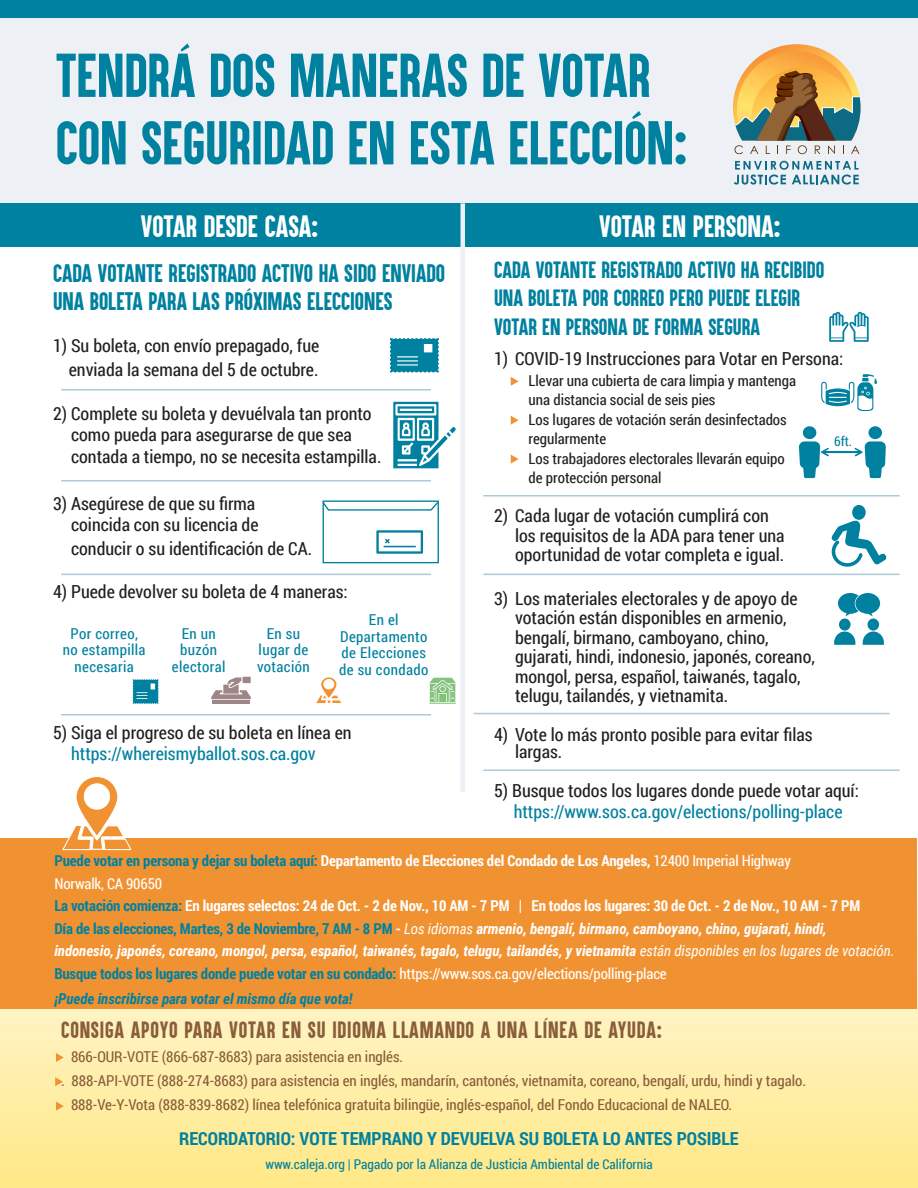
<style>
.page{position:relative;width:918px;height:1188px;background:#fff}
.page>*{position:absolute;margin:0;border:0;box-sizing:border-box;transform-origin:0 0}
.t1{font:51px "Aku&Kamu";color:#00819f}
.t2{font:25.5px "Aku&Kamu";color:#fff}
.t3{font:21px/28.5px "Aku&Kamu";color:#00819f}
.t4{font:19.5px/28.5px "Aku&Kamu";color:#00819f}
.t5{font:19.5px "Aku&Kamu";letter-spacing:.04em;color:#8a5d3b}
.t6{font:18px/19.5px "Roboto Condensed";color:#231f20}
.t7{font:700 18px "Roboto Condensed";color:#00819f}
.t8{font:18px "Roboto Condensed";color:#00819f}
.t9{font:15px "Roboto Condensed";color:#8a5d3b}
.t10{font:italic 700 15px/22.5px "Roboto Condensed";letter-spacing:-.01em;color:#fff}
.t11{font:700 15px "Roboto Condensed";letter-spacing:-.01em;color:#fff}
.t12{font:15px/19.5px "Roboto Condensed";color:#231f20}
.t13{font:15px/16.5px "Roboto Condensed";letter-spacing:.025em;color:#00819f;text-align:center}
.t14{font:700 15px "Roboto Condensed";letter-spacing:-.01em;color:#00819f}
.t15{font:italic 700 15px "Roboto Condensed";letter-spacing:-.01em;color:#00819f}
.t16{font:15px "Roboto Condensed";letter-spacing:-.01em;color:#fff}
.t17{font:13.5px "Roboto Condensed";color:#00819f}
.s1{color:#00819f}
.s2{font-weight:400}
.s3{font-style:normal;color:#00819f}
.s4{font-style:normal}
.s5{font-weight:400;color:#fff}
</style>
<div class="page">
<svg style="left:0;top:838px;width:918px;height:350px;background:#feeda4"></svg>
<div style="left:0;top:838px;width:916px;height:171px;background:#f19232"></div>
<div style="left:0;top:13px;width:918px;height:216px;background:#edf1f5"></div>
<div style="left:0;top:203px;width:918px;height:44px;background:#00819f"></div>
<div style="left:0;top:0;width:918px;height:17px;background:#00819f"></div>
<svg style="left:393px;top:402px;width:63px;height:66px"></svg>
<svg style="left:390px;top:338px;width:49px;height:34px;background:#1f90aa"></svg>
<svg style="left:376px;top:530px;width:47px;height:24px"></svg>
<svg style="left:63px;top:776px;width:68px;height:75px"></svg>
<svg style="left:821px;top:374px;width:56px;height:37px"></svg>
<svg style="left:829px;top:312px;width:40px;height:30px"></svg>
<div style="left:803px;top:426px;width:13px;height:13px;background:#00819f;border-radius:50%"></div>
<svg style="left:799px;top:441px;width:87px;height:37px"></svg>
<div style="left:869px;top:426px;width:13px;height:13px;background:#00819f;border-radius:50%"></div>
<svg style="left:832px;top:521px;width:55px;height:46px"></svg>
<div style="left:852px;top:505px;width:14px;height:15px;background:#00819f;border-radius:50%"></div>
<hr style="left:61px;top:389px;width:370px;height:2px;background:#adcbd7">
<hr style="left:483px;top:495px;width:417px;height:1px;background:#adcbd7">
<hr style="left:483px;top:574px;width:417px;height:1px;background:#adcbd7">
<hr style="left:473px;top:713px;width:417px;height:1px;background:#adcbd7">
<hr style="left:483px;top:770px;width:417px;height:1px;background:#adcbd7">
<hr style="left:61px;top:480px;width:370px;height:2px;background:#adcbd7">
<hr style="left:61px;top:574px;width:370px;height:1px;background:#adcbd7">
<hr style="left:61px;top:714px;width:370px;height:2px;background:#adcbd7">
<svg style="left:834px;top:593px;width:50px;height:52px"></svg>
<div style="left:323px;top:501px;width:116px;height:62px;border:1px solid #00819f"></div>
<svg style="left:322px;top:500px;width:117px;height:11px"></svg>
<div style="left:460px;top:203px;width:5px;height:589px;background:#edf1f5"></div>
<svg style="left:734px;top:161px;width:125px;height:24px"></svg>
<svg style="left:733px;top:44px;width:128px;height:110px"></svg>
<svg style="left:511px;top:377px;width:8px;height:9px"></svg>
<svg style="left:511px;top:416px;width:8px;height:9px"></svg>
<svg style="left:511px;top:455px;width:8px;height:9px"></svg>
<svg style="left:56px;top:1053px;width:8px;height:9px"></svg>
<svg style="left:55px;top:1077px;width:8px;height:9px"></svg>
<svg style="left:56px;top:1102px;width:8px;height:9px"></svg>
<svg style="left:133px;top:679px;width:26px;height:25px"></svg>
<svg style="left:316px;top:677px;width:26px;height:26px"></svg>
<svg style="left:429px;top:678px;width:27px;height:26px"></svg>
<hr style="left:212px;top:700px;width:38px;height:4px;background:#9e8686">
<svg style="left:211px;top:677px;width:40px;height:22px"></svg>
<p class="t1" style="left:56px;top:42px;width:596px">TENDRÁ DOS MANERAS DE VOTAR</p>
<p class="t1" style="left:56px;top:109px;width:633px">CON SEGURIDAD EN ESTA ELECCIÓN:</p>
<p class="t2" style="left:141px;top:209px;width:179px">VOTAR DESDE CASA:</p>
<p class="t2" style="left:599px;top:209px;width:183px">VOTAR EN PERSONA:</p>
<p class="t3" style="left:53px;top:259px;width:394px">CADA VOTANTE REGISTRADO ACTIVO HA SIDO ENVIADO<br>UNA BOLETA PARA LAS PRÓXIMAS ELECCIONES</p>
<p class="t6" style="left:53px;top:335px;width:268px">1) Su boleta, con envío prepagado, fue</p>
<p class="t6" style="left:69px;top:359px;width:251px">enviada la semana del 5 de octubre.</p>
<p class="t6" style="left:53px;top:403px;width:320px">2) Complete su boleta y devuélvala tan pronto</p>
<p class="t6" style="left:71px;top:424px;width:282px">como pueda para asegurarse de que sea</p>
<p class="t6" style="left:71px;top:446px;width:312px">contada a tiempo, no se necesita estampilla.</p>
<p class="t6" style="left:53px;top:493px;width:204px">3) Asegúrese de que su firma</p>
<p class="t6" style="left:71px;top:514px;width:189px">coincida con su licencia de</p>
<p class="t6" style="left:71px;top:538px;width:243px">conducir o su identificación de CA.</p>
<p class="t6" style="left:53px;top:581px;width:296px">4) Puede devolver su boleta de 4 maneras:</p>
<p class="t13" style="left:63px;top:625px;width:84px">Por correo, no estampilla necesaria</p>
<p class="t13" style="left:172px;top:625px;width:55px">En un buzón electoral</p>
<p class="t13" style="left:257px;top:625px;width:54px">En su lugar de votación</p>
<p class="t13" style="left:340px;top:611px;width:89px">En el<br>Departamento de Elecciones</p>
<p class="t13" style="left:339px;top:661px;width:91px">de su condado</p>
<p class="t6" style="left:71px;top:721px;width:282px;line-height:21px;text-indent:-18px">5) Siga el progreso de su boleta en línea en <span class="s1">https://whereismyballot.sos.ca.gov</span></p>
<p class="t4" style="left:494px;top:255px;width:332px">CADA VOTANTE REGISTRADO ACTIVO HA RECIBIDO<br>UNA BOLETA POR CORREO PERO PUEDE ELEGIR<br>VOTAR EN PERSONA DE FORMA SEGURA</p>
<p class="t6" style="left:494px;top:348px;width:351px">1) COVID-19 Instrucciones para Votar en Persona:</p>
<p class="t12" style="left:529px;top:370px;width:269px">Llevar una cubierta de cara limpia y mantenga una distancia social de seis pies</p>
<p class="t12" style="left:529px;top:409px;width:260px">Los lugares de votación serán desinfectados regularmente</p>
<p class="t12" style="left:529px;top:448px;width:258px">Los trabajadores electorales llevarán equipo de protección personal</p>
<p class="t6" style="left:515px;top:506px;width:271px;text-indent:-21px">2) Cada lugar de votación cumplirá con los requisitos de la ADA para tener una oportunidad de votar completa e igual.</p>
<p class="t6" style="left:515px;top:588px;width:301px;text-indent:-21px">3) Los materiales electorales y de apoyo de votación están disponibles en armenio, bengalí, birmano, camboyano, chino, gujarati, hindi, indonesio, japonés, coreano, mongol, persa, español, taiwanés, tagalo, telugu, tailandés, y vietnamita.</p>
<p class="t6" style="left:515px;top:726px;width:299px;line-height:16.5px;text-indent:-21px">4) Vote lo más pronto posible para evitar filas largas.</p>
<p class="t17" style="left:834px;top:432px;width:20px">6ft.</p>
<p class="t6" style="left:494px;top:781px;width:366px">5) Busque todos los lugares donde puede votar aquí:</p>
<p class="t8" style="left:514px;top:799px;width:330px">https://www.sos.ca.gov/elections/polling-place</p>
<p class="t11" style="left:54px;top:850px;width:738px"><span class="s1">Puede votar en persona y dejar su boleta aquí:</span> Departamento de Elecciones del Condado de Los Angeles, <span class="s2">12400 Imperial Highway</span></p>
<p class="t16" style="left:54px;top:873px;width:109px">Norwalk, CA 90650</p>
<p class="t11" style="left:54px;top:895px;width:807px"><span class="s1">La votación comienza:</span> En lugares selectos: 24 de Oct. - 2 de Nov., 10 AM - 7 PM | En todos los lugares: 30 de Oct. - 2 de Nov., 10 AM - 7 PM</p>
<p class="t10" style="left:54px;top:916px;width:842px"><span class="s3">Día de las elecciones, Martes, 3 de Noviembre, 7 AM - 8 PM</span> <span class="s4">-</span> <span class="s2">Los idiomas</span> armenio, bengalí, birmano, camboyano, chino, gujarati, hindi,<br>indonesio, japonés, coreano, mongol, persa, español, taiwanés, tagalo, telugu, tailandés, y vietnamita <span class="s2">están disponibles en los lugares de votación.</span></p>
<p class="t14" style="left:54px;top:963px;width:614px">Busque todos los lugares donde puede votar en su condado: <span class="s5">https://www.sos.ca.gov/elections/polling-place</span></p>
<p class="t15" style="left:54px;top:988px;width:300px">¡Puede inscribirse para votar el mismo día que vota!</p>
<p class="t5" style="left:61px;top:1017px;width:602px">CONSIGA APOYO PARA VOTAR EN SU IDIOMA LLAMANDO A UNA LÍNEA DE AYUDA:</p>
<p class="t9" style="left:71px;top:1046px;width:334px">866-OUR-VOTE (866-687-8683) para asistencia en inglés.</p>
<p class="t9" style="left:61px;top:1070px;width:746px">. 888-API-VOTE (888-274-8683) para asistencia en inglés, mandarín, cantonés, vietnamita, coreano, bengalí, urdu, hindi y tagalo.</p>
<p class="t9" style="left:71px;top:1094px;width:663px">888-Ve-Y-Vota (888-839-8682) línea telefónica gratuita bilingüe, inglés-español, del Fondo Educacional de NALEO.</p>
<p class="t7" style="left:179px;top:1126px;width:561px">RECORDATORIO: VOTE TEMPRANO Y DEVUELVA SU BOLETA LO ANTES POSIBLE</p>
<p class="t17" style="left:265px;top:1155px;width:389px">www.caleja.org | Pagado por la Alianza de Justicia Ambiental de California</p>
</div>
